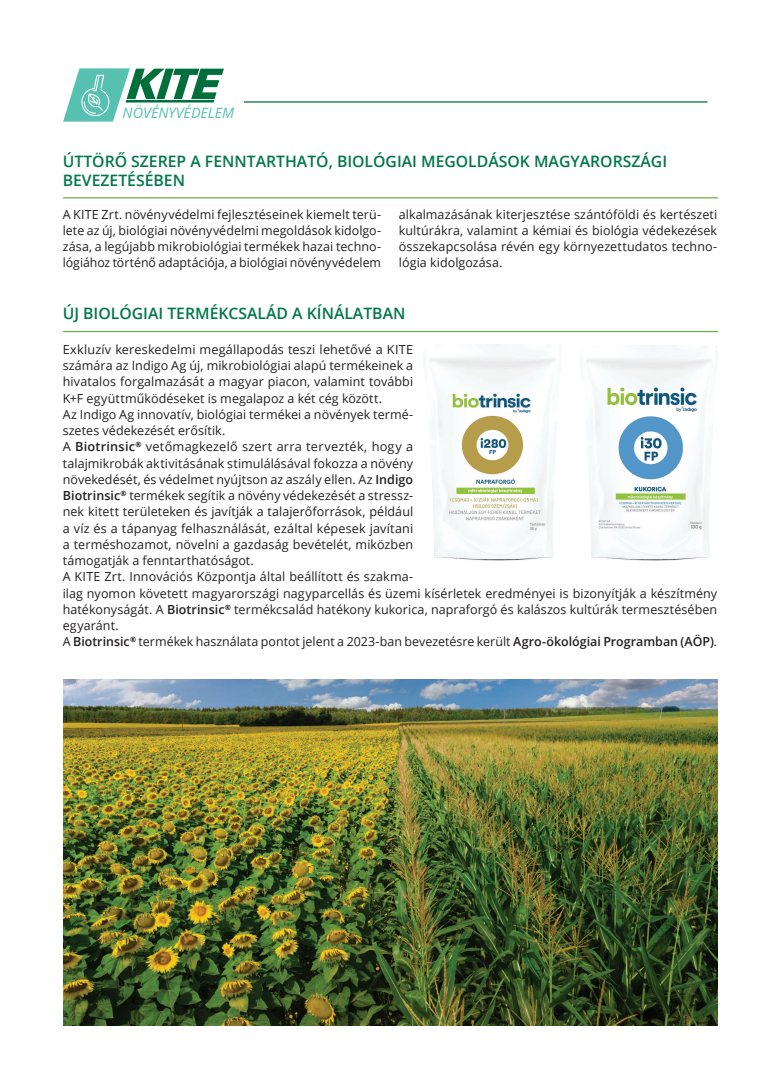
<style>
.page{position:relative;width:780px;height:1088px;background:#fff}
.page>*{position:absolute;margin:0;border:0;box-sizing:border-box;transform-origin:0 0}
.t1{font:600 15.75px/18.8px "Open Sans";color:#007849}
.t2{font:italic 14.38px "Open Sans";color:#56c1b1}
.t3{font:12.5px/16.2px "Open Sans";letter-spacing:.005em;color:#231f20;text-align:justify}
.s1{font-weight:600}
</style>
<div class="page">
<hr style="left:244px;top:101px;width:463px;height:2px;background:#006f3c">
<svg style="left:63px;top:68px;width:161px;height:54px"></svg>
<img style="left:429px;top:344px;width:132px;height:217px">
<img style="left:586px;top:346px;width:131px;height:215px">
<hr style="left:63px;top:331px;width:655px;height:1px;background:#69b044">
<hr style="left:63px;top:197px;width:655px;height:1px;background:#69b044">
<svg style="left:528px;top:396px;width:5px;height:4px"></svg>
<img style="left:63px;top:679px;width:655px;height:346px">
<p class="t2" style="left:123px;top:103px;width:113px">NÖVÉNYVÉDELEM</p>
<p class="t1" style="left:63px;top:152px;width:606px">ÚTTÖRŐ SZEREP A FENNTARTHATÓ, BIOLÓGIAI MEGOLDÁSOK MAGYARORSZÁGI<br>BEVEZETÉSÉBEN</p>
<p class="t3" style="left:63px;top:206px;width:320px">A KITE Zrt. növényvédelmi fejlesztéseinek kiemelt terü&shy;lete az új, biológiai növényvédelmi megoldások kidolgo&shy;zása, a legújabb mikrobiológiai termékek hazai techno&shy;lógiához történő adaptációja, a biológiai növényvédelem</p>
<p class="t3" style="left:399px;top:206px;width:320px">alkalmazásának kiterjesztése szántóföldi és kertészeti kultúrákra, valamint a kémiai és biológia védekezések összekapcsolása révén egy környezettudatos techno&shy;lógia kidolgozása.</p>
<p class="t1" style="left:63px;top:304px;width:344px">ÚJ BIOLÓGIAI TERMÉKCSALÁD A KÍNÁLATBAN</p>
<p class="t3" style="left:63px;top:341px;width:656px;text-align:left">Exkluzív kereskedelmi megállapodás teszi lehetővé a KITE<br>számára az Indigo Ag új, mikrobiológiai alapú termékeinek a<br>hivatalos forgalmazását a magyar piacon, valamint további<br>K+F együttműködéseket is megalapoz a két cég között.<br>Az Indigo Ag innovatív, biológiai termékei a növények termé-<br>szetes védekezését erősítik.<br>A <span class="s1">Biotrinsic</span><sup>®</sup> vetőmagkezelő szert arra tervezték, hogy a<br>talajmikrobák aktivitásának stimulálásával fokozza a növény<br>növekedését, és védelmet nyújtson az aszály ellen. Az <span class="s1">Indigo<br>Biotrinsic</span><sup>®</sup> termékek segítik a növény védekezését a stressz-<br>nek kitett területeken és javítják a talajerőforrások, például<br>a víz és a tápanyag felhasználását, ezáltal képesek javítani<br>a terméshozamot, növelni a gazdaság bevételét, miközben<br>támogatják a fenntarthatóságot.<br>A KITE Zrt. Innovációs Központja által beállított és szakma-<br>ilag nyomon követett magyarországi nagyparcellás és üzemi kísérletek eredményei is bizonyítják a készítmény hatékonyságát. A <span class="s1">Biotrinsic</span><sup>®</sup> termékcsalád hatékony kukorica, napraforgó és kalászos kultúrák termesztésében egyaránt.<br>A <span class="s1">Biotrinsic</span><sup>®</sup> termékek használata pontot jelent a 2023-ban bevezetésre került <span class="s1">Agro-ökológiai Programban (AÖP)</span>.</p>
</div>
